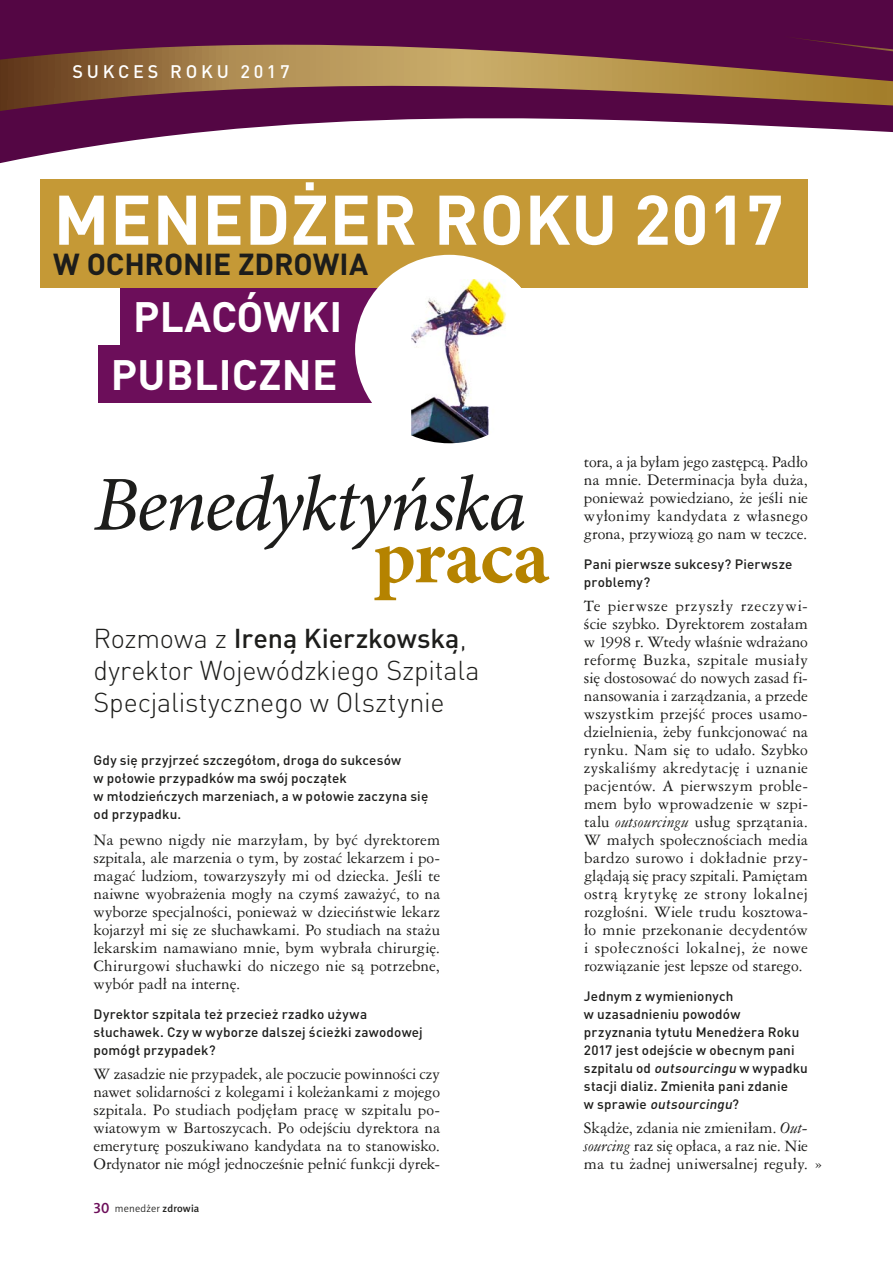
<style>
.page{position:relative;width:893px;height:1263px;background:#fff}
.page>*{position:absolute;margin:0;border:0;box-sizing:border-box;transform-origin:0 0}
.t1{font:italic 78px "Minion Pro";letter-spacing:-.03em;color:#1d1d1b}
.t2{font:700 78px "Minion Pro";letter-spacing:-.01em;color:#b58300}
.t3{font:700 69px "DIN Pro";letter-spacing:.01em;color:#fff}
.t4{font:700 42px/57.3px "DIN Pro";letter-spacing:.01em;color:#fff;text-align:center}
.t5{font:700 30px "DIN Pro";letter-spacing:-.005em;color:#1d1d1b}
.t6{font:300 27px/32.4px "DIN Pro";letter-spacing:-.005em;color:#1d1d1b}
.t7{font:500 18px "DIN Pro";letter-spacing:.21em;color:#fff}
.t8{font:15px/18px "Ameri Garmnd PL";letter-spacing:.005em;color:#1d1d1b;text-align:justify}
.t9{font:500 13.5px/18px "DIN Pro";letter-spacing:.015em;color:#1d1d1b}
.t10{font:10.5px "Naomi Sans EFNTT Light";letter-spacing:.015em;color:#1d1d1b}
.s1{font-weight:500}
.s2{font-family:"Naomi Sans EFNTT Medium";font-size:15px;color:#6c0e5a}
.s3{font-family:"Naomi Sans EFNTT Medium"}
.s4{font-style:italic}
</style>
<div class="page">
<svg style="left:0;top:0;width:893px;height:164px;fill:#540644"></svg>
<svg style="left:0;top:45px;width:893px;height:66px;background:#844f46"></svg>
<svg style="left:784px;top:36px;width:109px;height:15px;background:#560b42"></svg>
<div style="left:120px;top:287px;width:341px;height:58px;background:#6c0e5a"></div>
<div style="left:98px;top:345px;width:311px;height:57px;background:#6c0e5a"></div>
<div style="left:40px;top:179px;width:768px;height:108px;background:#c59936"></div>
<div style="left:355px;top:255px;width:188px;height:188px;background:#fff;border-radius:50%"></div>
<img style="left:411px;top:279px;width:118px;height:164px">
<p class="t7" style="left:72px;top:59px;width:219px">SUKCES ROKU 2017</p>
<h2 class="t3" style="left:53px;top:173px;width:732px">MENEDŻER ROKU 2017</h2>
<h3 class="t5" style="left:53px;top:243px;width:317px">W OCHRONIE ZDROWIA</h3>
<h3 class="t4" style="left:111px;top:287px;width:233px">PLACÓWKI<br>PUBLICZNE</h3>
<h1 class="t1" style="left:94px;top:451px;width:434px">Benedyktyńska</h1>
<h1 class="t2" style="left:373px;top:502px;width:178px">praca</h1>
<h3 class="t6" style="left:94px;top:620px;width:388px">Rozmowa z <span class="s1">Ireną Kierzkowską</span>, dyrektor Wojewódzkiego Szpitala<br>Specjalistycznego w Olsztynie</h3>
<p class="t9" style="left:94px;top:750px;width:336px">Gdy się przyjrzeć szczegółom, droga do sukcesów<br>w połowie przypadków ma swój początek<br>w młodzieńczych marzeniach, a w połowie zaczyna się od przypadku.</p>
<p class="t8" style="left:94px;top:831px;width:348px">Na pewno nigdy nie marzyłam, by być dyrektorem szpitala, ale marzenia o tym, by zostać lekarzem i po&shy;magać ludziom, towarzyszyły mi od dziecka. Jeśli te naiwne wyobrażenia mogły na czymś zaważyć, to na wyborze specjalności, ponieważ w dzieciństwie lekarz kojarzył mi się ze słuchawkami. Po studiach na stażu lekarskim namawiano mnie, bym wybrała chirurgię.<br>Chirurgowi słuchawki do niczego nie są potrzebne, wybór padł na internę.</p>
<p class="t9" style="left:94px;top:1005px;width:331px">Dyrektor szpitala też przecież rzadko używa słuchawek. Czy w wyborze dalszej ścieżki zawodowej pomógł przypadek?</p>
<p class="t8" style="left:94px;top:1065px;width:348px">W zasadzie nie przypadek, ale poczucie powinności czy nawet solidarności z kolegami i koleżankami z mojego szpitala. Po studiach podjęłam pracę w szpitalu po&shy;wiatowym w Bartoszycach. Po odejściu dyrektora na emeryturę poszukiwano kandydata na to stanowisko.<br>Ordynator nie mógł jednocześnie pełnić funkcji dyrek-</p>
<p class="t10" style="left:94px;top:1202px;width:107px"><span class="s2">30</span> menedżer <span class="s3">zdrowia</span></p>
<p class="t8" style="left:584px;top:453px;width:225px">tora, a ja byłam jego zastępcą. Padło na mnie. Determinacja była duża, ponieważ powiedziano, że jeśli nie wyłonimy kandydata z własnego grona, przywiozą go nam w teczce.</p>
<p class="t9" style="left:584px;top:555px;width:210px">Pani pierwsze sukcesy? Pierwsze problemy?</p>
<p class="t8" style="left:584px;top:597px;width:225px">Te pierwsze przyszły rzeczywi&shy;ście szybko. Dyrektorem zostałam w 1998 r. Wtedy właśnie wdrażano reformę Buzka, szpitale musiały się dostosować do nowych zasad fi&shy;nansowania i zarządzania, a przede wszystkim przejść proces usamo&shy;dzielnienia, żeby funkcjonować na rynku. Nam się to udało. Szybko zyskaliśmy akredytację i uznanie pacjentów. A pierwszym proble&shy;mem było wprowadzenie w szpi&shy;talu <span class="s4">outsourcingu</span> usług sprzątania.<br>W małych społecznościach media bardzo surowo i dokładnie przy&shy;glądają się pracy szpitali. Pamiętam ostrą krytykę ze strony lokalnej rozgłośni. Wiele trudu kosztowa&shy;ło mnie przekonanie decydentów i społeczności lokalnej, że nowe rozwiązanie jest lepsze od starego.</p>
<p class="t9" style="left:584px;top:987px;width:225px">Jednym z wymienionych<br>w uzasadnieniu powodów przyznania tytułu Menedżera Roku<br>2017 jest odejście w obecnym pani szpitalu od <span class="s4">outsourcingu</span> w wypadku stacji dializ. Zmieniła pani zdanie<br>w s p ra w i e <span class="s4">outsourcingu</span>?</p>
<p class="t8" style="left:584px;top:1119px;width:240px;text-align:left">Skądże, zdania nie zmieniłam. <span class="s4">Out&shy;sourcing</span> raz się opłaca, a raz nie. Nie ma tu żadnej uniwersalnej reguły. »</p>
</div>
